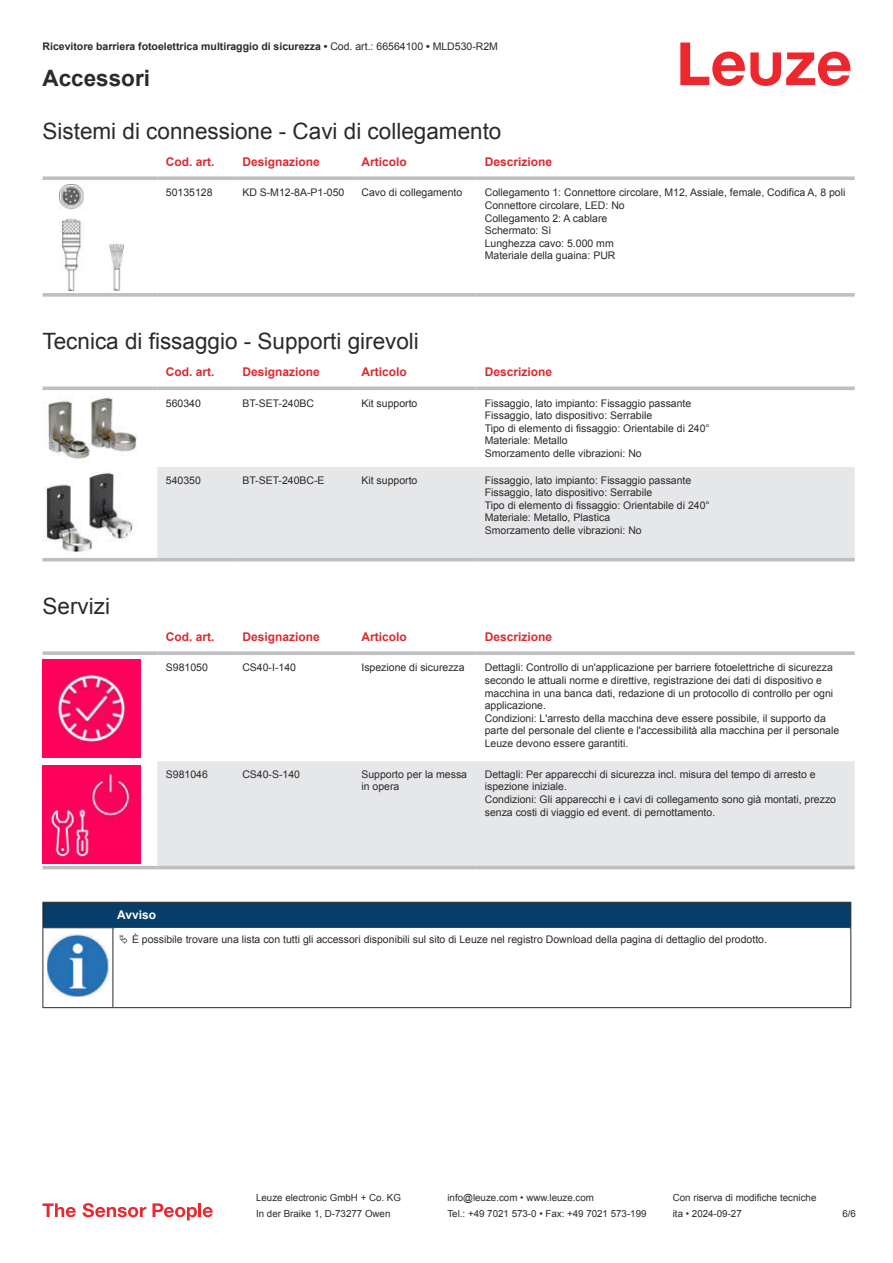
<style>
.page{position:relative;width:893px;height:1263px;background:#fff}
.page>*{position:absolute;margin:0;border:0;box-sizing:border-box;transform-origin:0 0}
.t1{font:22.5px "Arial";color:#2b292a}
.t2{font:700 22.5px "Arial";color:#2b292a}
.t3{font:700 12px "Arial";color:#db2a30}
.t4{font:700 12px "Arial";color:#fff}
.t5{font:10.5px/12.6px "Arial";color:#2b292a}
.t6{font:700 10.5px "Arial";color:#2b292a}
.t7{font:9.75px "Arial";color:#2b292a}
.s1{font-weight:400}
</style>
<div class="page">
<svg style="left:680px;top:43px;width:170px;height:43px"></svg>
<svg style="left:43px;top:176px;width:114px;height:4px"></svg>
<svg style="left:157px;top:176px;width:77px;height:4px"></svg>
<svg style="left:234px;top:176px;width:119px;height:4px"></svg>
<svg style="left:353px;top:176px;width:123px;height:4px"></svg>
<svg style="left:476px;top:176px;width:379px;height:4px;background:#c4c6c8"></svg>
<svg style="left:43px;top:293px;width:114px;height:4px"></svg>
<svg style="left:157px;top:293px;width:77px;height:4px"></svg>
<svg style="left:234px;top:293px;width:119px;height:4px"></svg>
<svg style="left:353px;top:293px;width:123px;height:4px"></svg>
<svg style="left:476px;top:293px;width:379px;height:4px;background:#c3c5c7"></svg>
<img style="left:59px;top:184px;width:65px;height:107px">
<svg style="left:43px;top:561px;width:812px;height:1px"></svg>
<div style="left:157px;top:467px;width:698px;height:91px;background:#e6e7e9"></div>
<svg style="left:43px;top:386px;width:114px;height:4px"></svg>
<svg style="left:157px;top:386px;width:77px;height:4px"></svg>
<svg style="left:234px;top:386px;width:119px;height:4px"></svg>
<svg style="left:353px;top:386px;width:123px;height:4px"></svg>
<svg style="left:476px;top:386px;width:379px;height:4px;background:#c5c7c9"></svg>
<hr style="left:43px;top:558px;width:114px;height:3px;background:#bdbfc1">
<hr style="left:157px;top:558px;width:77px;height:3px;background:#bdbfc1">
<hr style="left:234px;top:558px;width:119px;height:3px;background:#bdbfc1">
<hr style="left:353px;top:558px;width:123px;height:3px;background:#bdbfc1">
<hr style="left:476px;top:558px;width:379px;height:3px;background:#bdbfc1">
<img style="left:44px;top:394px;width:93px;height:65px">
<img style="left:44px;top:472px;width:89px;height:81px">
<svg style="left:43px;top:659px;width:812px;height:211px"></svg>
<div style="left:157px;top:761px;width:698px;height:105px;background:#e6e7e9"></div>
<svg style="left:43px;top:651px;width:114px;height:4px"></svg>
<svg style="left:157px;top:651px;width:77px;height:4px"></svg>
<svg style="left:234px;top:651px;width:119px;height:4px"></svg>
<svg style="left:353px;top:651px;width:123px;height:4px"></svg>
<svg style="left:476px;top:651px;width:379px;height:4px;background:#c3c5c7"></svg>
<hr style="left:43px;top:866px;width:114px;height:3px;background:#bdbfc1">
<hr style="left:157px;top:866px;width:77px;height:3px;background:#bdbfc1">
<hr style="left:234px;top:866px;width:119px;height:3px;background:#bdbfc1">
<hr style="left:353px;top:866px;width:123px;height:3px;background:#bdbfc1">
<hr style="left:476px;top:866px;width:379px;height:3px;background:#bdbfc1">
<img style="left:43px;top:659px;width:97px;height:98px">
<img style="left:43px;top:765px;width:97px;height:98px">
<div style="left:43px;top:902px;width:808px;height:26px;background:#063d69"></div>
<hr style="left:113px;top:927px;width:738px;height:1px;background:#2b292a">
<hr style="left:43px;top:928px;width:1px;height:75px;background:#2b292a">
<hr style="left:113px;top:928px;width:1px;height:75px;background:#2b292a">
<hr style="left:850px;top:928px;width:1px;height:75px;background:#2b292a">
<hr style="left:43px;top:1007px;width:70px;height:1px;background:#2b292a">
<hr style="left:113px;top:1007px;width:738px;height:1px;background:#2b292a">
<img style="left:47px;top:934px;width:61px;height:63px">
<svg style="left:43px;top:1203px;width:33px;height:14px"></svg>
<svg style="left:83px;top:1203px;width:63px;height:14px"></svg>
<svg style="left:153px;top:1203px;width:44px;height:17px"></svg>
<hr style="left:198px;top:1203px;width:3px;height:14px;background:#ed272d">
<svg style="left:203px;top:1207px;width:10px;height:10px"></svg>
<p class="t6" style="left:43px;top:43px;width:457px">Ricevitore barriera fotoelettrica multiraggio di sicurezza • <span class="s1">Cod. art.: 66564100</span> • <span class="s1">MLD530-R2M</span></p>
<h1 class="t2" style="left:43px;top:70px;width:109px">Accessori</h1>
<h1 class="t1" style="left:43px;top:123px;width:460px">Sistemi di connessione - Cavi di collegamento</h1>
<p class="t3" style="left:166px;top:157px;width:50px">Cod. art.</p>
<p class="t3" style="left:242px;top:157px;width:79px">Designazione</p>
<p class="t3" style="left:361px;top:157px;width:47px">Articolo</p>
<p class="t3" style="left:485px;top:157px;width:69px">Descrizione</p>
<p class="t5" style="left:166px;top:187px;width:48px">50135128</p>
<p class="t5" style="left:242px;top:187px;width:104px">KD S-M12-8A-P1- 050</p>
<p class="t5" style="left:361px;top:187px;width:102px">Cavo di collegamento</p>
<p class="t5" style="left:485px;top:187px;width:362px">Collegamento 1: Connettore circolare, M12, Assiale, female, Codifica A, 8 poli Connettore circolare, LED: No<br>Collegamento 2: A cablare<br>Schermato: Sì<br>Lunghezza cavo: 5.000 mm<br>Materiale della guaina: PUR</p>
<h1 class="t1" style="left:43px;top:333px;width:378px">Tecnica di fissaggio - Supporti girevoli</h1>
<p class="t3" style="left:166px;top:367px;width:50px">Cod. art.</p>
<p class="t3" style="left:242px;top:367px;width:79px">Designazione</p>
<p class="t3" style="left:361px;top:367px;width:47px">Articolo</p>
<p class="t3" style="left:485px;top:367px;width:69px">Descrizione</p>
<p class="t5" style="left:166px;top:397px;width:37px">560340</p>
<p class="t5" style="left:242px;top:397px;width:73px">BT-SET-240BC</p>
<p class="t5" style="left:361px;top:397px;width:58px">Kit supporto</p>
<p class="t5" style="left:485px;top:397px;width:226px">Fissaggio, lato impianto: Fissaggio passante Fissaggio, lato dispositivo: Serrabile<br>Tipo di elemento di fissaggio: Orientabile di 240° Materiale: Metallo<br>Smorzamento delle vibrazioni: No</p>
<p class="t5" style="left:166px;top:474px;width:37px">540350</p>
<p class="t5" style="left:242px;top:474px;width:84px">BT-SET-240BC-E</p>
<p class="t5" style="left:361px;top:474px;width:58px">Kit supporto</p>
<p class="t5" style="left:485px;top:474px;width:226px">Fissaggio, lato impianto: Fissaggio passante Fissaggio, lato dispositivo: Serrabile<br>Tipo di elemento di fissaggio: Orientabile di 240° Materiale: Metallo, Plastica<br>Smorzamento delle vibrazioni: No</p>
<h1 class="t1" style="left:43px;top:598px;width:69px">Servizi</h1>
<p class="t3" style="left:166px;top:632px;width:50px">Cod. art.</p>
<p class="t3" style="left:242px;top:632px;width:79px">Designazione</p>
<p class="t3" style="left:361px;top:632px;width:47px">Articolo</p>
<p class="t3" style="left:485px;top:632px;width:69px">Descrizione</p>
<p class="t5" style="left:166px;top:662px;width:44px">S981050</p>
<p class="t5" style="left:242px;top:662px;width:55px">CS40-I-140</p>
<p class="t5" style="left:361px;top:662px;width:105px">Ispezione di sicurezza</p>
<p class="t5" style="left:485px;top:662px;width:356px">Dettagli: Controllo di un'applicazione per barriere fotoelettriche di sicurezza secondo le attuali norme e direttive, registrazione dei dati di dispositivo e macchina in una banca dati, redazione di un protocollo di controllo per ogni applicazione.<br>Condizioni: L'arresto della macchina deve essere possibile, il supporto da parte del personale del cliente e l'accessibilità alla macchina per il personale Leuze devono essere garantiti.</p>
<p class="t5" style="left:166px;top:769px;width:44px">S981046</p>
<p class="t5" style="left:242px;top:769px;width:59px">CS40-S-140</p>
<p class="t5" style="left:361px;top:769px;width:107px">Supporto per la messa in opera</p>
<p class="t5" style="left:485px;top:769px;width:353px">Dettagli: Per apparecchi di sicurezza incl. misura del tempo di arresto e ispezione iniziale.<br>Condizioni: Gli apparecchi e i cavi di collegamento sono già montati, prezzo senza costi di viaggio ed event. di pernottamento.</p>
<p class="t4" style="left:117px;top:910px;width:40px">Avviso</p>
<p class="t5" style="left:132px;top:933px;width:636px">È possibile trovare una lista con tutti gli accessori disponibili sul sito di Leuze nel registro Download della pagina di dettaglio del prodotto.</p>
<p class="t7" style="left:256px;top:1194px;width:146px">Leuze electronic GmbH + Co. KG</p>
<p class="t7" style="left:447px;top:1194px;width:148px">info@leuze.com • www.leuze.com</p>
<p class="t7" style="left:673px;top:1194px;width:145px">Con riserva di modifiche tecniche</p>
<p class="t7" style="left:256px;top:1210px;width:136px">In der Braike 1, D-73277 Owen</p>
<p class="t7" style="left:447px;top:1210px;width:201px">Tel.: +49 7021 573-0 • Fax: +49 7021 573-199</p>
<p class="t7" style="left:673px;top:1210px;width:70px">ita • 2024-09-27</p>
<p class="t7" style="left:842px;top:1210px;width:15px">6 /6</p>
</div>
